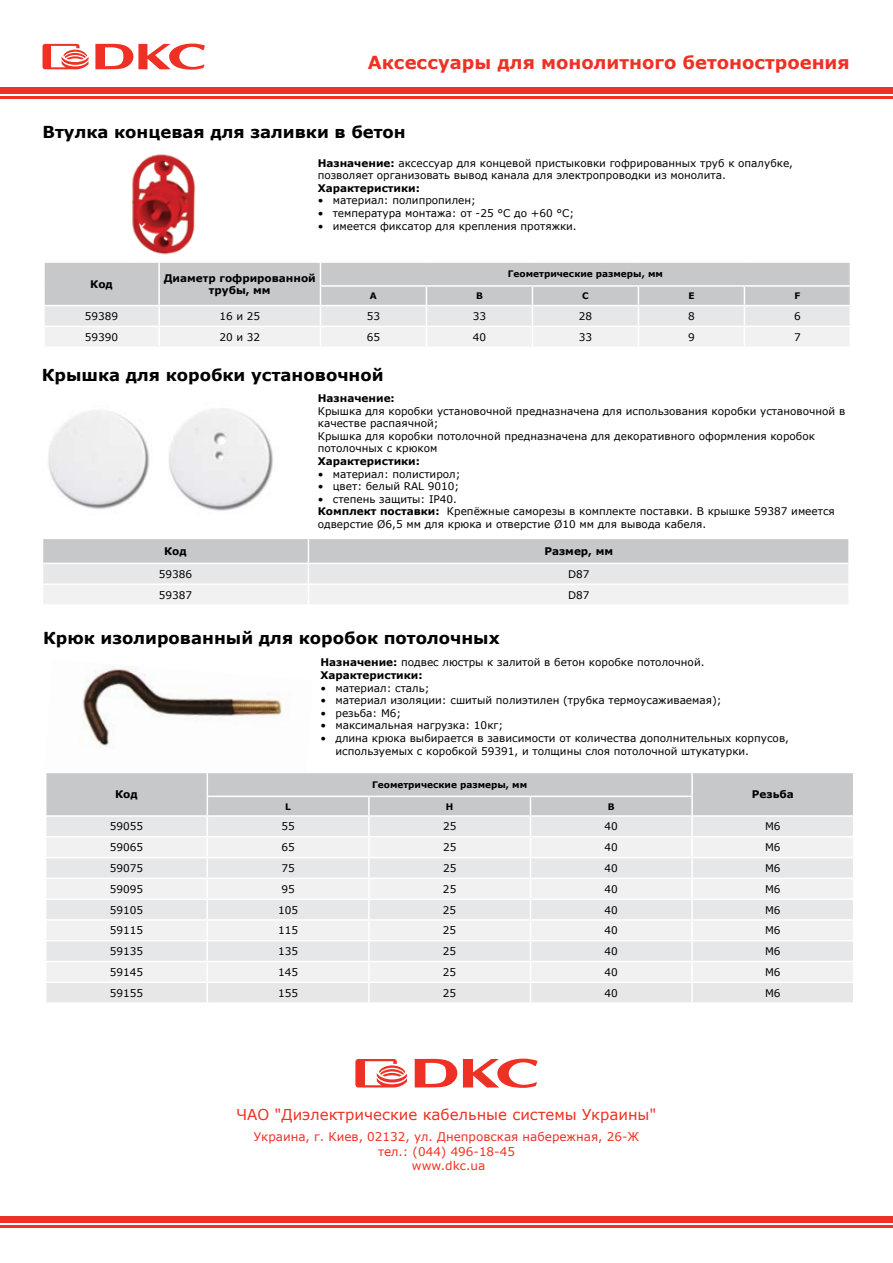
<style>
.page{position:relative;width:893px;height:1263px;background:#fff}
.page>*{position:absolute;margin:0;border:0;box-sizing:border-box;transform-origin:0 0}
.t1{font:700 18px "Verdana";color:#ee3124}
.t2{font:700 16.5px "Verdana";color:#000}
.t3{font:15px "Verdana";color:#ee3124}
.t4{font:12px/14.4px "Verdana";color:#ee3124;text-align:center}
.t5{font:10.5px/12.6px "Verdana";color:#000}
.t6{font:700 10.5px/12.6px "Verdana";color:#000;text-align:center}
.t7{font:700 9px "Verdana";color:#000}
.s1{font-weight:700}
</style>
<div class="page">
<div style="left:0;top:87px;width:893px;height:6px;background:#ee3124"></div>
<hr style="left:0;top:96px;width:893px;height:3px;background:#ee3124">
<svg style="left:43px;top:44px;width:46px;height:25px"></svg>
<svg style="left:95px;top:44px;width:110px;height:26px"></svg>
<img style="left:82px;top:666px;width:202px;height:82px">
<svg style="left:46px;top:773px;width:807px;height:229px"></svg>
<hr style="left:45px;top:815px;width:162px;height:2px;background:#fff">
<hr style="left:207px;top:815px;width:162px;height:2px;background:#fff">
<hr style="left:369px;top:815px;width:161px;height:2px;background:#fff">
<hr style="left:530px;top:815px;width:162px;height:2px;background:#fff">
<hr style="left:692px;top:815px;width:162px;height:2px;background:#fff">
<svg style="left:44px;top:262px;width:806px;height:84px"></svg>
<hr style="left:320px;top:285px;width:106px;height:2px;background:#fff">
<hr style="left:426px;top:285px;width:106px;height:2px;background:#fff">
<hr style="left:532px;top:285px;width:106px;height:2px;background:#fff">
<hr style="left:638px;top:285px;width:106px;height:2px;background:#fff">
<hr style="left:744px;top:285px;width:107px;height:2px;background:#fff">
<hr style="left:43px;top:305px;width:116px;height:1px;background:#fff">
<hr style="left:159px;top:305px;width:161px;height:1px;background:#fff">
<hr style="left:320px;top:305px;width:106px;height:1px;background:#fff">
<hr style="left:426px;top:305px;width:106px;height:1px;background:#fff">
<hr style="left:532px;top:305px;width:106px;height:1px;background:#fff">
<hr style="left:638px;top:305px;width:106px;height:1px;background:#fff">
<hr style="left:744px;top:305px;width:107px;height:1px;background:#fff">
<hr style="left:320px;top:326px;width:106px;height:1px;background:#fff">
<hr style="left:426px;top:326px;width:106px;height:1px;background:#fff">
<hr style="left:532px;top:326px;width:106px;height:1px;background:#fff">
<hr style="left:638px;top:326px;width:106px;height:1px;background:#fff">
<hr style="left:744px;top:326px;width:107px;height:1px;background:#fff">
<img style="left:131px;top:154px;width:65px;height:101px">
<svg style="left:43px;top:539px;width:805px;height:65px"></svg>
<hr style="left:42px;top:563px;width:266px;height:1px;background:#fff">
<hr style="left:308px;top:563px;width:542px;height:1px;background:#fff">
<hr style="left:42px;top:583px;width:266px;height:2px;background:#fff">
<hr style="left:308px;top:583px;width:542px;height:2px;background:#fff">
<img style="left:48px;top:410px;width:102px;height:100px">
<img style="left:169px;top:408px;width:104px;height:103px">
<div style="left:0;top:1216px;width:891px;height:6px;background:#ee3124"></div>
<hr style="left:0;top:1225px;width:891px;height:3px;background:#ee3124">
<svg style="left:890px;top:1216px;width:3px;height:12px"></svg>
<svg style="left:355px;top:1059px;width:52px;height:28px"></svg>
<svg style="left:415px;top:1058px;width:123px;height:30px"></svg>
<h1 class="t1" style="left:368px;top:49px;width:483px">Аксессуары для монолитного бетоностроения</h1>
<h2 class="t2" style="left:43px;top:120px;width:365px">Втулка концевая для заливки в бетон</h2>
<p class="t5" style="left:318px;top:156px;width:477px"><span class="s1">Назначение:</span> аксессуар для концевой пристыковки гофрированных труб к опалубке, позволяет организовать вывод канала для электропроводки из монолита.</p>
<p class="t6" style="left:318px;top:181px;width:104px">Характеристики:</p>
<p class="t5" style="left:318px;top:194px;width:160px">• материал: полипропилен;</p>
<p class="t5" style="left:318px;top:207px;width:258px">• температура монтажа: от -25 °С до +60 °С;</p>
<p class="t5" style="left:318px;top:219px;width:261px">• имеется фиксатор для крепления протяжки.</p>
<p class="t6" style="left:90px;top:277px;width:24px">Код</p>
<p class="t6" style="left:164px;top:271px;width:154px">Диаметр гофрированной трубы, мм</p>
<p class="t7" style="left:508px;top:268px;width:157px">Геометрические размеры, мм</p>
<p class="t7" style="left:370px;top:290px;width:8px">A</p>
<p class="t7" style="left:476px;top:290px;width:8px">B</p>
<p class="t7" style="left:582px;top:290px;width:8px">C</p>
<p class="t7" style="left:688px;top:290px;width:8px">E</p>
<p class="t7" style="left:794px;top:290px;width:7px">F</p>
<p class="t5" style="left:85px;top:310px;width:35px">59389</p>
<p class="t5" style="left:219px;top:310px;width:42px">16 и 25</p>
<p class="t5" style="left:367px;top:310px;width:15px">53</p>
<p class="t5" style="left:473px;top:310px;width:15px">33</p>
<p class="t5" style="left:579px;top:310px;width:15px">28</p>
<p class="t5" style="left:688px;top:310px;width:8px">8</p>
<p class="t5" style="left:794px;top:310px;width:8px">6</p>
<p class="t5" style="left:85px;top:331px;width:35px">59390</p>
<p class="t5" style="left:219px;top:331px;width:42px">20 и 32</p>
<p class="t5" style="left:367px;top:331px;width:15px">65</p>
<p class="t5" style="left:473px;top:331px;width:15px">40</p>
<p class="t5" style="left:579px;top:331px;width:15px">33</p>
<p class="t5" style="left:688px;top:331px;width:8px">9</p>
<p class="t5" style="left:794px;top:331px;width:8px">7</p>
<h2 class="t2" style="left:42px;top:363px;width:343px">Крышка для коробки установочной</h2>
<p class="t6" style="left:318px;top:392px;width:79px">Назначение:</p>
<p class="t5" style="left:318px;top:404px;width:529px">Крышка для коробки установочной предназначена для использования коробки установочной в качестве распаячной;<br>Крышка для коробки потолочной предназначена для декоративного оформления коробок потолочных с крюком</p>
<p class="t6" style="left:318px;top:455px;width:104px">Характеристики:</p>
<p class="t5" style="left:318px;top:467px;width:144px">• материал: полистирол;</p>
<p class="t5" style="left:318px;top:480px;width:143px">• цвет: белый RAL 9010;</p>
<p class="t5" style="left:318px;top:492px;width:519px">• степень защиты: IP40.<br><span class="s1">Комплект поставки:</span> Крепёжные саморезы в комплекте поставки. В крышке 59387 имеется одверстие Ø6,5 мм для крюка и отверстие Ø10 мм для вывода кабеля.</p>
<p class="t6" style="left:164px;top:544px;width:24px">Код</p>
<p class="t6" style="left:544px;top:544px;width:70px">Размер, мм</p>
<p class="t5" style="left:159px;top:568px;width:35px">59386</p>
<p class="t5" style="left:568px;top:568px;width:23px">D87</p>
<p class="t5" style="left:159px;top:588px;width:35px">59387</p>
<p class="t5" style="left:568px;top:588px;width:23px">D87</p>
<h2 class="t2" style="left:43px;top:626px;width:458px">Крюк изолированный для коробок потолочных</h2>
<p class="t6" style="left:115px;top:788px;width:24px">Код</p>
<p class="t5" style="left:320px;top:656px;width:386px"><span class="s1">Назначение:</span> подвес люстры к залитой в бетон коробке потолочной.<br><span class="s1">Характеристики:</span></p>
<p class="t5" style="left:320px;top:681px;width:111px">• материал: сталь;</p>
<p class="t5" style="left:320px;top:694px;width:403px">• материал изоляции: сшитый полиэтилен (трубка термоусаживаемая);</p>
<p class="t5" style="left:320px;top:706px;width:82px">• резьба: М6;</p>
<p class="t5" style="left:320px;top:719px;width:184px">• максимальная нагрузка: 10кг;</p>
<p class="t5" style="left:335px;top:732px;width:455px;text-indent:-15px">• длина крюка выбирается в зависимости от количества дополнительных корпусов, используемых с коробкой 59391, и толщины слоя потолочной штукатурки.</p>
<p class="t7" style="left:372px;top:778px;width:157px">Геометрические размеры, мм</p>
<p class="t7" style="left:285px;top:800px;width:7px">L</p>
<p class="t7" style="left:446px;top:800px;width:9px">H</p>
<p class="t7" style="left:608px;top:800px;width:8px">B</p>
<p class="t6" style="left:752px;top:788px;width:43px">Резьба</p>
<p class="t5" style="left:110px;top:820px;width:35px">59055</p>
<p class="t5" style="left:281px;top:820px;width:15px">55</p>
<p class="t5" style="left:443px;top:820px;width:15px">25</p>
<p class="t5" style="left:605px;top:820px;width:15px">40</p>
<p class="t5" style="left:765px;top:820px;width:17px">М6</p>
<p class="t5" style="left:110px;top:841px;width:35px">59065</p>
<p class="t5" style="left:281px;top:841px;width:15px">65</p>
<p class="t5" style="left:443px;top:841px;width:15px">25</p>
<p class="t5" style="left:605px;top:841px;width:15px">40</p>
<p class="t5" style="left:765px;top:841px;width:17px">М6</p>
<p class="t5" style="left:110px;top:862px;width:35px">59075</p>
<p class="t5" style="left:281px;top:862px;width:15px">75</p>
<p class="t5" style="left:443px;top:862px;width:15px">25</p>
<p class="t5" style="left:605px;top:862px;width:15px">40</p>
<p class="t5" style="left:765px;top:862px;width:17px">М6</p>
<p class="t5" style="left:110px;top:882px;width:35px">59095</p>
<p class="t5" style="left:281px;top:882px;width:15px">95</p>
<p class="t5" style="left:443px;top:882px;width:15px">25</p>
<p class="t5" style="left:605px;top:882px;width:15px">40</p>
<p class="t5" style="left:765px;top:882px;width:17px">М6</p>
<p class="t5" style="left:110px;top:903px;width:35px">59105</p>
<p class="t5" style="left:278px;top:903px;width:22px">105</p>
<p class="t5" style="left:443px;top:903px;width:15px">25</p>
<p class="t5" style="left:605px;top:903px;width:15px">40</p>
<p class="t5" style="left:765px;top:903px;width:17px">М6</p>
<p class="t5" style="left:110px;top:924px;width:35px">59115</p>
<p class="t5" style="left:278px;top:924px;width:22px">115</p>
<p class="t5" style="left:443px;top:924px;width:15px">25</p>
<p class="t5" style="left:605px;top:924px;width:15px">40</p>
<p class="t5" style="left:765px;top:924px;width:17px">М6</p>
<p class="t5" style="left:110px;top:945px;width:35px">59135</p>
<p class="t5" style="left:278px;top:945px;width:22px">135</p>
<p class="t5" style="left:443px;top:945px;width:15px">25</p>
<p class="t5" style="left:604px;top:945px;width:15px">40</p>
<p class="t5" style="left:765px;top:945px;width:17px">М6</p>
<p class="t5" style="left:110px;top:966px;width:35px">59145</p>
<p class="t5" style="left:278px;top:966px;width:22px">145</p>
<p class="t5" style="left:443px;top:966px;width:15px">25</p>
<p class="t5" style="left:604px;top:966px;width:15px">40</p>
<p class="t5" style="left:765px;top:966px;width:17px">М6</p>
<p class="t5" style="left:110px;top:986px;width:35px">59155</p>
<p class="t5" style="left:278px;top:986px;width:22px">155</p>
<p class="t5" style="left:443px;top:986px;width:15px">25</p>
<p class="t5" style="left:604px;top:986px;width:15px">40</p>
<p class="t5" style="left:765px;top:986px;width:17px">М6</p>
<h3 class="t3" style="left:237px;top:1104px;width:421px">ЧАО "Диэлектрические кабельные системы Украины"</h3>
<p class="t4" style="left:254px;top:1130px;width:387px">Украина, г. Киев, 02132, ул. Днепровская набережная, 26-Ж тел.: (044) 496-18-45<br>www.dkc.ua</p>
</div>
